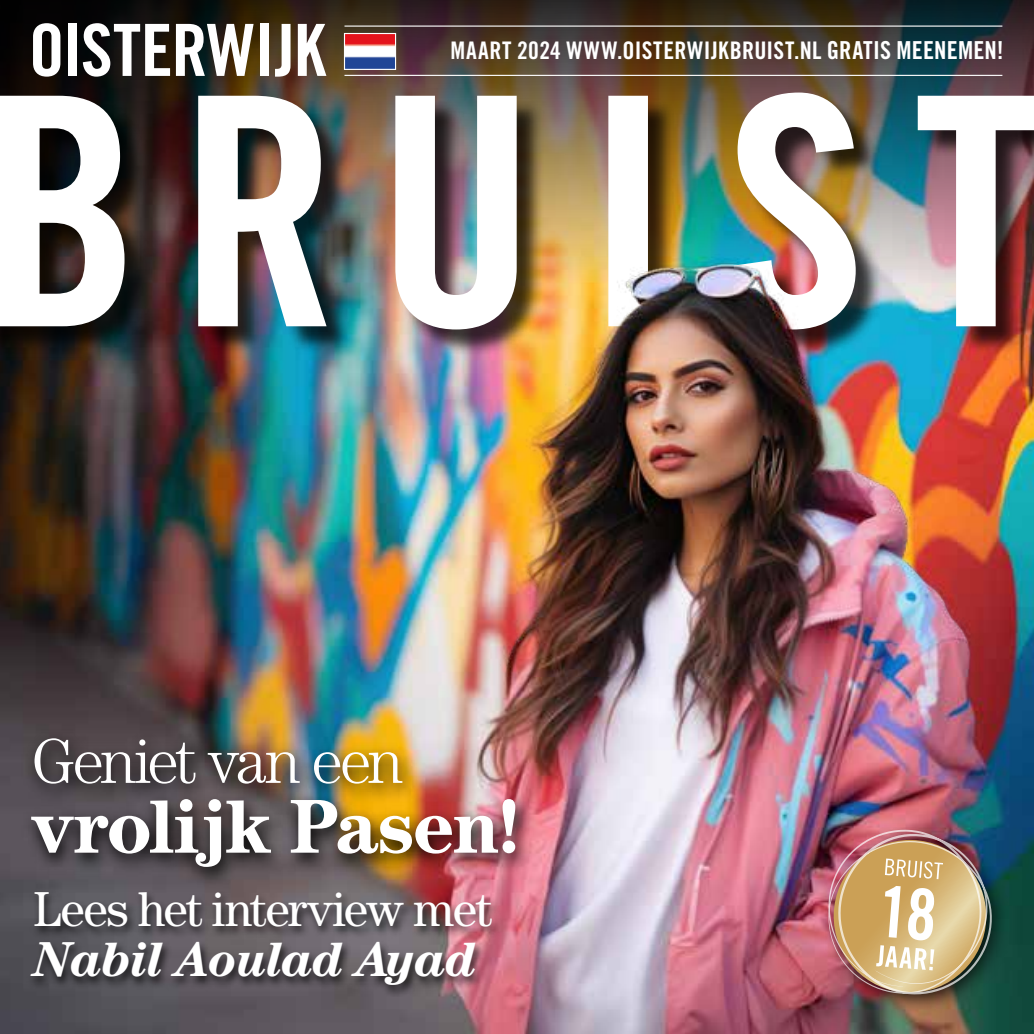
<style>
.page{position:relative;width:1034px;height:1034px;background:#fff}
.page>*{position:absolute;margin:0;border:0;box-sizing:border-box;transform-origin:0 0}
.t1{font:700 76.5px "Century Std";letter-spacing:-.025em;color:#fff}
.t2{font:72px "Trade Gothic LT Std Bd Cn 20";letter-spacing:-.01em;color:#fff}
.t3{font:300 63.68px "Century Std";letter-spacing:-.05em;color:#fff}
.t4{font:49.05px "Century Std";letter-spacing:-.03em;color:#fff}
.t5{font:italic 700 49.05px "Century Std";letter-spacing:-.02em;color:#fff}
.t6{font:24.3px "Trade Gothic LT Std Bd Cn 20";letter-spacing:.02em;color:#fff}
.s1{font-size:24.75px}
</style>
<div class="page">
<img style="left:0;top:357px;width:1033px;height:676px">
<svg style="left:0;top:0;width:1033px;height:92px;background:#382e24"></svg>
<div style="left:0;top:96px;width:1033px;height:261px;background:#000;opacity:.75"></div>
<img style="left:0;top:92px;width:1033px;height:237px">
<img style="left:20px;top:729px;width:513px;height:159px">
<div style="left:26px;top:889px;width:476px;height:108px;background:#000;opacity:.7"></div>
<img style="left:412px;top:205px;width:621px;height:471px">
<div style="left:819px;top:820px;width:191px;height:193px;background:#000;opacity:.75"></div>
<img style="left:826px;top:829px;width:167px;height:165px">
<hr style="left:344px;top:75px;width:658px;height:1px;background:#fff">
<hr style="left:344px;top:26px;width:658px;height:1px;background:#fff">
<img style="left:346px;top:35px;width:48px;height:33px">
<div style="left:344px;top:33px;width:52px;height:37px;border:1px solid #fff"></div>
<h2 class="t2" style="left:29px;top:6px;width:298px">OISTERWIJK</h2>
<p class="t6" style="left:450px;top:36px;width:554px">MAART 2024 WWW.OISTERWIJKBRUIST.NL <span class="s1">GRATIS MEENEMEN!</span></p>
<h3 class="t3" style="left:32px;top:724px;width:373px">Geniet van een</h3>
<h1 class="t1" style="left:32px;top:780px;width:491px">vrolijk Pasen!</h1>
<h3 class="t4" style="left:34px;top:879px;width:460px">Lees het interview met</h3>
<h3 class="t5" style="left:34px;top:930px;width:445px">Nabil Aoulad Ayad</h3>
</div>
